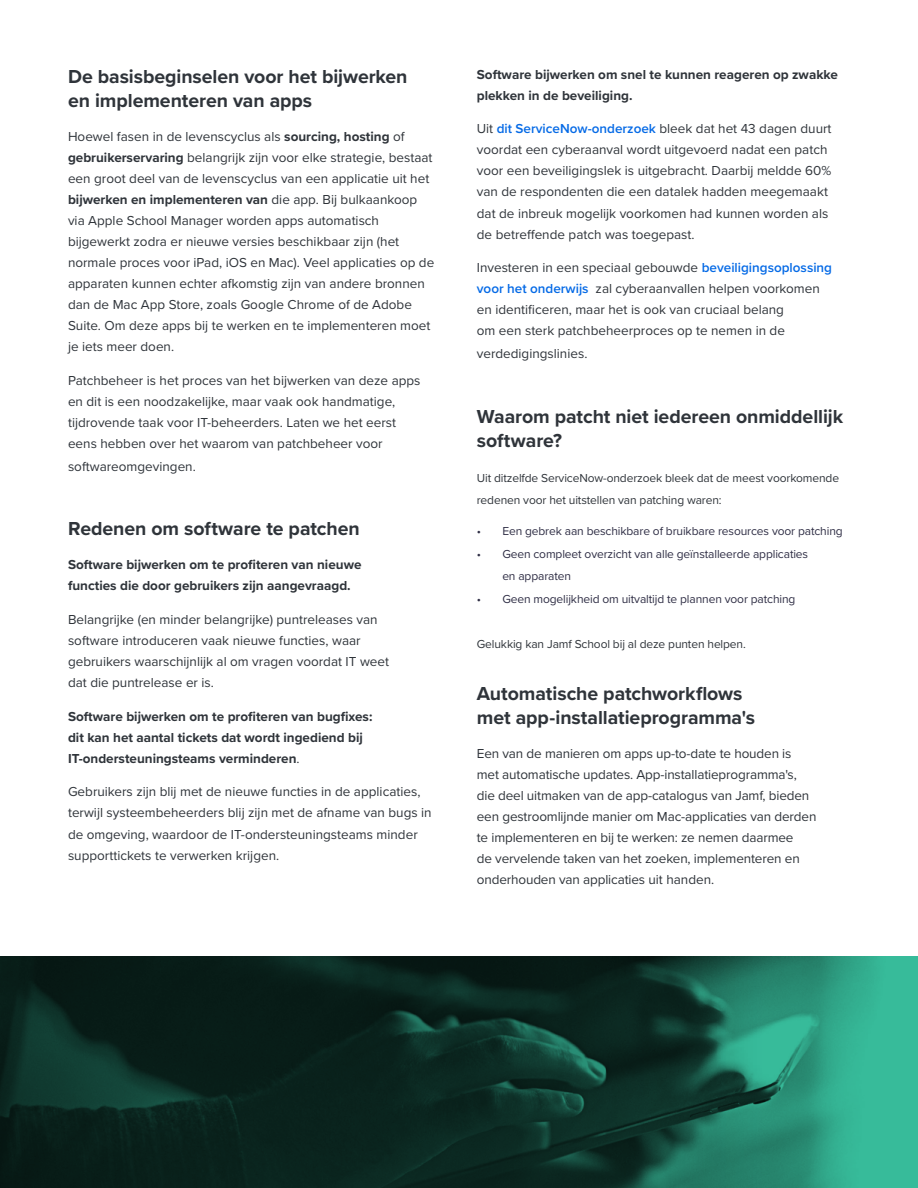
<style>
.page{position:relative;width:918px;height:1188px;background:#fff}
.page>*{position:absolute;margin:0;border:0;box-sizing:border-box;transform-origin:0 0}
.t1{font:700 19.5px/24px "Proxima Nova";letter-spacing:-.005em;color:#2f343a}
.t2{font:13.5px/21px "Proxima Nova";color:#2f343a}
.t3{font:700 13.5px/21px "Proxima Nova";color:#2f343a}
.t4{font:12px/22.5px "Proxima Nova";letter-spacing:-.01em;color:#2f2e45}
.t5{font:12px/22.5px "Proxima Nova";letter-spacing:-.01em;color:#2f343a}
.s1{font-weight:700}
.s2{font-weight:400}
.s3{font-weight:600;color:#056ae6}
</style>
<div class="page">
<svg style="left:0;top:957px;width:918px;height:231px;background:#134337"></svg>
<h1 class="t1" style="left:68px;top:65px;width:341px">De basisbeginselen voor het bijwerken en implementeren van apps</h1>
<p class="t2" style="left:68px;top:126px;width:368px">Hoewel fasen in de levenscyclus als <span class="s1">sourcing, hosting</span> of <span class="s1">gebruikerservaring</span> belangrijk zijn voor elke strategie, bestaat een groot deel van de levenscyclus van een applicatie uit het <span class="s1">bijwerken en implementeren van</span> die app. Bij bulkaankoop via Apple School Manager worden apps automatisch bijgewerkt zodra er nieuwe versies beschikbaar zijn (het normale proces voor iPad, iOS en Mac). Veel applicaties op de apparaten kunnen echter afkomstig zijn van andere bronnen dan de Mac App Store, zoals Google Chrome of de Adobe Suite. Om deze apps bij te werken en te implementeren moet je iets meer doen.</p>
<p class="t2" style="left:68px;top:369px;width:354px">Patchbeheer is het proces van het bijwerken van deze apps en dit is een noodzakelijke, maar vaak ook handmatige, tijdrovende taak voor IT-beheerders. Laten we het eerst eens hebben over het waarom van patchbeheer voor</p>
<p class="t2" style="left:68px;top:455px;width:129px">softwareomgevingen.</p>
<h1 class="t1" style="left:68px;top:517px;width:293px">Redenen om software te patchen</h1>
<p class="t3" style="left:68px;top:554px;width:295px">Software bijwerken om te profiteren van nieuwe functies die door gebruikers zijn aangevraagd.</p>
<p class="t2" style="left:68px;top:608px;width:323px">Belangrijke (en minder belangrijke) puntreleases van software introduceren vaak nieuwe functies, waar gebruikers waarschijnlijk al om vragen voordat IT weet dat die puntrelease er is.</p>
<p class="t3" style="left:68px;top:705px;width:306px">Software bijwerken om te profiteren van bugfixes: dit kan het aantal tickets dat wordt ingediend bij<br>IT-ondersteuningsteams verminderen<span class="s2">.</span></p>
<p class="t2" style="left:68px;top:781px;width:365px">Gebruikers zijn blij met de nieuwe functies in de applicaties, terwijl systeembeheerders blij zijn met de afname van bugs in de omgeving, waardoor de IT-ondersteuningsteams minder supporttickets te verwerken krijgen.</p>
<p class="t3" style="left:477px;top:63px;width:363px">Software bijwerken om snel te kunnen reageren op zwakke plekken in de beveiliging.</p>
<p class="t2" style="left:477px;top:118px;width:356px">Uit <span class="s3">dit ServiceNow-onderzoek</span> bleek dat het 43 dagen duurt voordat een cyberaanval wordt uitgevoerd nadat een patch voor een beveiligingslek is uitgebracht. Daarbij meldde 60% van de respondenten die een datalek hadden meegemaakt dat de inbreuk mogelijk voorkomen had kunnen worden als de betreffende patch was toegepast.</p>
<p class="t2" style="left:477px;top:257px;width:357px">Investeren in een speciaal gebouwde <span class="s3">beveiligingsoplossing voor het onderwijs</span> zal cyberaanvallen helpen voorkomen en identificeren, maar het is ook van cruciaal belang<br>om een sterk patchbeheerproces op te nemen in de</p>
<p class="t2" style="left:477px;top:342px;width:112px">verdedigingslinies.</p>
<h1 class="t1" style="left:477px;top:404px;width:368px">Waarom patcht niet iedereen onmiddellijk software?</h1>
<p class="t5" style="left:477px;top:466px;width:364px">Uit ditzelfde ServiceNow-onderzoek bleek dat de meest voorkomende redenen voor het uitstellen van patching waren:</p>
<p class="t4" style="left:477px;top:520px;width:367px">• Een gebrek aan beschikbare of bruikbare resources voor patching</p>
<p class="t4" style="left:502px;top:542px;width:307px;text-indent:-26px">• Geen compleet overzicht van alle geïnstalleerde applicaties en apparaten</p>
<p class="t4" style="left:477px;top:587px;width:320px">• Geen mogelijkheid om uitvaltijd te plannen voor patching</p>
<p class="t5" style="left:477px;top:632px;width:271px">Gelukkig kan Jamf School bij al deze punten helpen.</p>
<h1 class="t1" style="left:477px;top:681px;width:280px">Automatische patchworkflows met app-installatieprogramma's</h1>
<p class="t2" style="left:477px;top:742px;width:341px">Een van de manieren om apps up-to-date te houden is met automatische updates. App-installatieprogramma's, die deel uitmaken van de app-catalogus van Jamf, bieden een gestroomlijnde manier om Mac-applicaties van derden te implementeren en bij te werken: ze nemen daarmee<br>de vervelende taken van het zoeken, implementeren en onderhouden van applicaties uit handen.</p>
</div>
